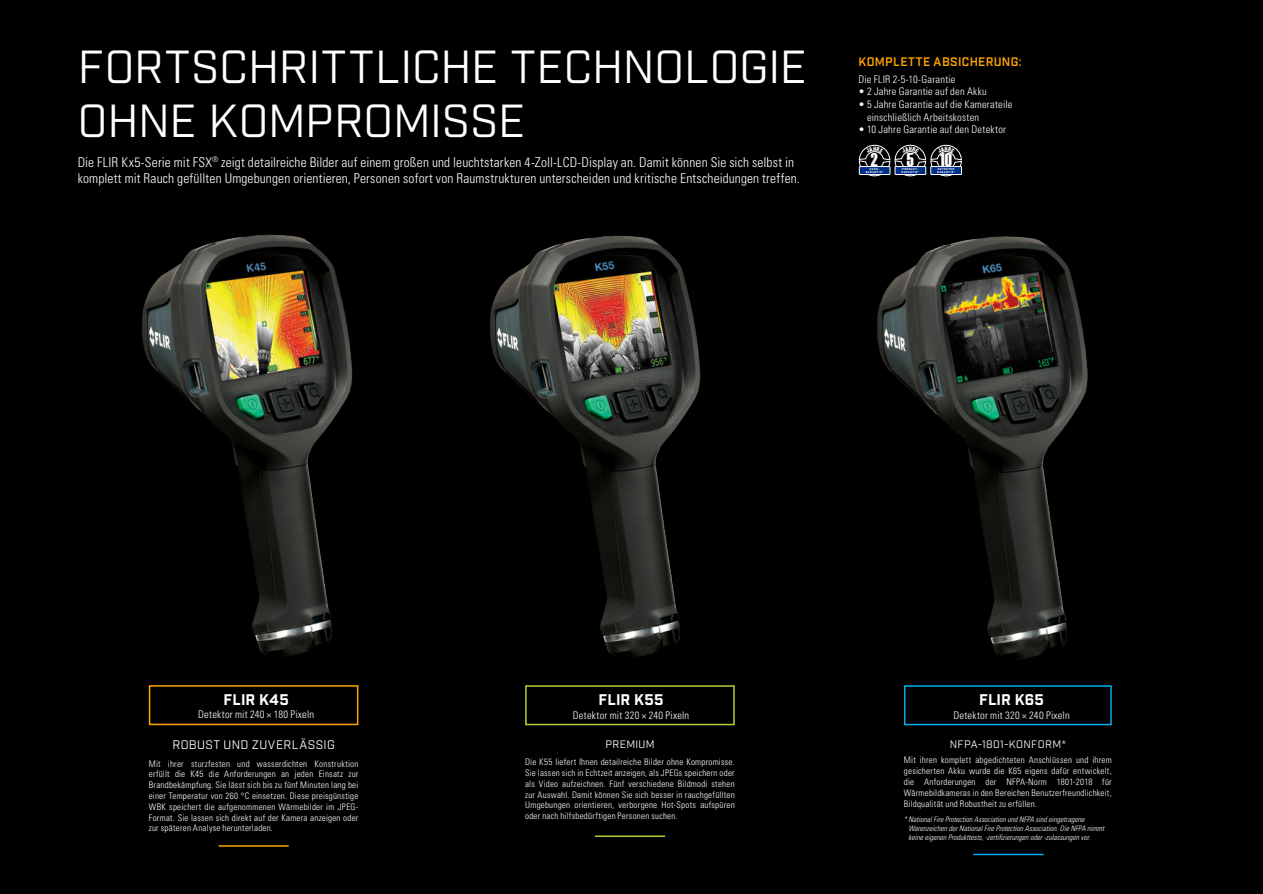
<style>
.page{position:relative;width:1263px;height:894px;background:#fff}
.page>*{position:absolute;margin:0;border:0;box-sizing:border-box;transform-origin:0 0}
.t1{font:45px/54px "Industry";color:#fff}
.t2{font:18.45px "Haettenschweiler";color:#fff}
.t3{font:700 15px "Industry";letter-spacing:.015em;color:#fff}
.t4{font:300 condensed 13.5px/16.2px "Univers LT Std";letter-spacing:.01em;color:#fff}
.t5{font:600 12px "Industry";letter-spacing:.03em;color:#ffa400}
.t6{font:12px "Industry";letter-spacing:.035em;color:#fff}
.t7{font:300 condensed 10.5px/12.6px "Univers LT Std";letter-spacing:.02em;color:#fff}
.t8{font:10.5px "Industry";letter-spacing:.03em;color:#fff}
.t9{font:300 condensed 9px/10.8px "Univers LT Std";letter-spacing:.025em;color:#fff;text-align:justify}
.t10{font:italic 300 condensed 7.5px/9px "Univers LT Std";color:#fff}
.t11{font:700 2.7px/2.7px "Industry";letter-spacing:.15em;color:#fff}
</style>
<div class="page">
<div style="left:0;top:0;width:1263px;height:893px;background:#000"></div>
<img style="left:142px;top:234px;width:211px;height:422px">
<img style="left:490px;top:235px;width:211px;height:422px">
<img style="left:877px;top:236px;width:211px;height:423px">
<div style="left:904px;top:685px;width:207px;height:40px;border:2px solid #00aeef"></div>
<hr style="left:973px;top:853px;width:70px;height:1px;background:#00aeef">
<div style="left:149px;top:685px;width:209px;height:39px;border:2px solid #ffa400"></div>
<hr style="left:218px;top:844px;width:71px;height:2px;background:#ffa400">
<div style="left:525px;top:685px;width:209px;height:40px;border:2px solid #b0d236"></div>
<hr style="left:595px;top:835px;width:70px;height:1px;background:#b0d236">
<svg style="left:858px;top:145px;width:104px;height:31px"></svg>
<h1 class="t1" style="left:78px;top:41px;width:730px">FORTSCHRITTLICHE TECHNOLOGIE<br>OHNE KOMPROMISSE</h1>
<p class="t4" style="left:78px;top:154px;width:723px">Die FLIR Kx5-Serie mit FSX<sup>®</sup> zeigt detailreiche Bilder auf einem großen und leuchtstarken 4-Zoll-LCD-Display an. Damit können Sie sich selbst in komplett mit Rauch gefüllten Umgebungen orientieren, Personen sofort von Raumstrukturen unterscheiden und kritische Entscheidungen treffen.</p>
<h2 class="t2" style="left:870px;top:149px;width:8px">2</h2>
<h2 class="t2" style="left:906px;top:149px;width:8px">5</h2>
<h2 class="t2" style="left:940px;top:149px;width:13px">10</h2>
<h3 class="t5" style="left:858px;top:54px;width:165px">KOMPLETTE ABSICHERUNG:</h3>
<p class="t7" style="left:858px;top:73px;width:99px">Die FLIR 2-5-10-Garantie</p>
<p class="t7" style="left:858px;top:85px;width:130px">• 2 Jahre Garantie auf den Akku</p>
<p class="t7" style="left:867px;top:98px;width:147px;text-indent:-9px">• 5 Jahre Garantie auf die Kamerateile einschließlich Arbeitskosten</p>
<p class="t7" style="left:858px;top:123px;width:149px">• 10 Jahre Garantie auf den Detektor</p>
<p class="t11" style="left:865px;top:168px;width:19px;text-align:center">AKKU-<br>GARANTIE*</p>
<p class="t11" style="left:937px;top:168px;width:19px">DETEKTOR<br>GARANTIE*</p>
<p class="t11" style="left:901px;top:168px;width:19px">PRODUKT-<br>GARANTIE*</p>
<h3 class="t3" style="left:223px;top:690px;width:67px">FLIR K45</h3>
<p class="t7" style="left:198px;top:708px;width:117px">Detektor mit 240 × 180 Pixeln</p>
<h3 class="t6" style="left:172px;top:737px;width:164px">ROBUST UND ZUVERLÄSSIG</h3>
<p class="t9" style="left:149px;top:757px;width:211px">Mit ihrer sturzfesten und wasserdichten Konstruktion erfüllt die K45 die Anforderungen an jeden Einsatz zur Brandbekämpfung. Sie lässt sich bis zu fünf Minuten lang bei einer Temperatur von 260 °C einsetzen. Diese preisgünstige WBK speichert die aufgenommenen Wärmebilder im JPEG-Format. Sie lassen sich direkt auf der Kamera anzeigen oder zur späteren Analyse herunterladen.</p>
<h3 class="t3" style="left:598px;top:690px;width:67px">FLIR K55</h3>
<p class="t7" style="left:573px;top:708px;width:118px">Detektor mit 320 × 240 Pixeln</p>
<p class="t8" style="left:605px;top:737px;width:51px">PREMIUM</p>
<p class="t9" style="left:525px;top:756px;width:211px">Die K55 liefert Ihnen detailreiche Bilder ohne Kompromisse.<br>Sie lassen sich in Echtzeit anzeigen, als JPEGs speichern oder als Video aufzeichnen. Fünf verschiedene Bildmodi stehen zur Auswahl. Damit können Sie sich besser in rauchgefüllten Umgebungen orientieren, verborgene Hot-Spots aufspüren oder nach hilfsbedürftigen Personen suchen.</p>
<h3 class="t3" style="left:979px;top:690px;width:66px">FLIR K65</h3>
<p class="t7" style="left:953px;top:708px;width:118px">Detektor mit 320 × 240 Pixeln</p>
<p class="t8" style="left:949px;top:737px;width:118px">NFPA-1801-KONFORM*</p>
<p class="t9" style="left:904px;top:754px;width:209px">Mit ihren komplett abgedichteten Anschlüssen und ihrem gesicherten Akku wurde die K65 eigens dafür entwickelt, die Anforderungen der NFPA-Norm 1801-2018 für Wärmebildkameras in den Bereichen Benutzerfreundlichkeit, Bildqualität und Robustheit zu erfüllen.</p>
<p class="t10" style="left:908px;top:814px;width:197px;text-indent:-4px">* National Fire Protection Association und NFPA sind eingetragene<br>Warenzeichen der National Fire Protection Association. Die NFPA nimmt keine eigenen Produkttests, -zertifizierungen oder -zulassungen vor.</p>
</div>
